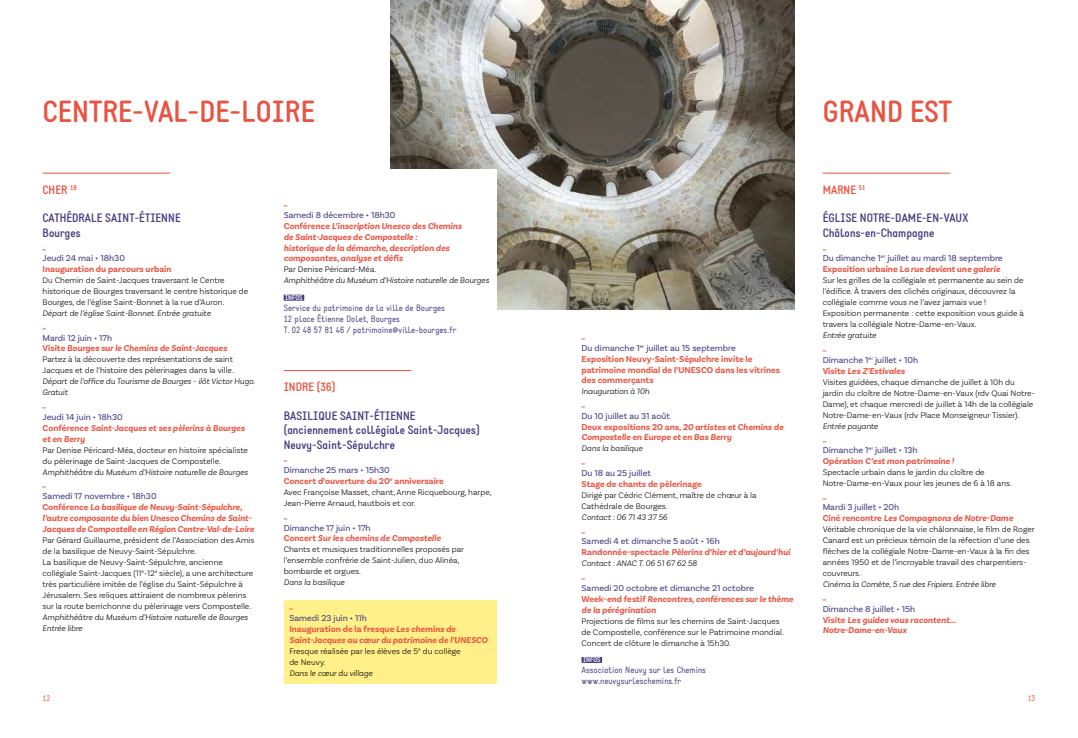
<style>
.page{position:relative;width:1078px;height:738px;background:#fff}
.page>*{position:absolute;margin:0;border:0;box-sizing:border-box;transform-origin:0 0}
.t1{font:700 30px "Static";color:#e95341}
.t2{font:700 12px/14.4px "Static";color:#443e81}
.t3{font:700 12px "Static";color:#e95341}
.t4{font:italic 700 9px/10.8px "Basic Sans";color:#e95341}
.t5{font:700 9px/10.8px "Basic Sans";color:#e95341}
.t6{font:9px/10.8px "Static";color:#443e81}
.t7{font:9px/12.6px "Basic Sans";color:#443e81}
.t8{font:300 8.5px/11px "Basic Sans";color:#000}
.t9{font:italic 300 8.5px/11px "Basic Sans";color:#000}
.t10{font:8px "Static";color:#e95341}
.t11{font:700 7px "Static";color:#fff}
.s1{font-weight:400;font-style:normal;color:#443e81}
.s2{font-style:normal}
.s3{font-weight:400;color:#443e81}
.s4{font-weight:700;color:#e95341}
</style>
<div class="page">
<img style="left:390px;top:0;width:404px;height:309px">
<hr style="left:43px;top:172px;width:127px;height:1px;background:#e95341">
<hr style="left:822px;top:172px;width:128px;height:1px;background:#e95341">
<div style="left:581px;top:656px;width:21px;height:6px;background:#443e81"></div>
<div style="left:283px;top:169px;width:213px;height:159px;background:#fff"></div>
<div style="left:283px;top:294px;width:21px;height:6px;background:#443e81"></div>
<hr style="left:283px;top:370px;width:128px;height:1px;background:#e95341">
<div style="left:283px;top:600px;width:213px;height:83px;background:#fff089"></div>
<h1 class="t1" style="left:43px;top:93px;width:274px">CENTRE-VAL-DE-LOIRE</h1>
<h2 class="t3" style="left:43px;top:182px;width:36px">CHER <sup>18</sup></h2>
<h2 class="t2" style="left:43px;top:211px;width:140px">CATHÉDRALE SAINT-ÉTIENNE<br>Bourges</h2>
<p class="t5" style="left:43px;top:240px;width:5px">_</p>
<p class="t7" style="left:43px;top:252px;width:84px">Jeudi 24 mai • 18h30</p>
<p class="t5" style="left:43px;top:263px;width:130px">Inauguration du parcours urbain</p>
<p class="t8" style="left:43px;top:274px;width:207px">Du Chemin de Saint-Jacques traversant le Centre historique de Bourges traversant le centre historique de<br>Bourges, de l’église Saint-Bonnet à la rue d’Auron.</p>
<p class="t9" style="left:43px;top:307px;width:170px">Départ de l’église Saint-Bonnet. Entrée gratuite</p>
<p class="t5" style="left:43px;top:319px;width:5px">_</p>
<p class="t4" style="left:43px;top:332px;width:186px"><span class="s1">Mardi 12 juin • 17h<br></span><span class="s2">Visite</span> Bourges sur le Chemins de Saint-Jacques</p>
<p class="t8" style="left:43px;top:353px;width:193px">Partez à la découverte des représentations de saint<br>Jacques et de l’histoire des pèlerinages dans la ville.</p>
<p class="t9" style="left:43px;top:375px;width:214px">Départ de l’office du Tourisme de Bourges - ilôt Victor Hugo.<br>Gratuit</p>
<p class="t5" style="left:43px;top:398px;width:5px">_</p>
<p class="t4" style="left:43px;top:411px;width:204px"><span class="s1">Jeudi 14 juin • 18h30<br></span><span class="s2">Conférence</span> Saint-Jacques et ses pèlerins à Bourges et en Berry</p>
<p class="t8" style="left:43px;top:444px;width:207px">Par Denise Péricard-Méa, docteur en histoire spécialiste du pèlerinage de Saint-Jacques de Compostelle.</p>
<p class="t9" style="left:43px;top:466px;width:207px">Amphithéâtre du Muséum d’Histoire naturelle de Bourges</p>
<p class="t5" style="left:43px;top:477px;width:5px">_</p>
<p class="t4" style="left:43px;top:490px;width:213px"><span class="s1">Samedi 17 novembre • 18h30<br></span><span class="s2">Conférence</span> La basilique de Neuvy-Saint-Sépulchre, l’autre composante du bien Unesco Chemins de Saint-Jacques de Compostelle en Région Centre-Val-de-Loire</p>
<p class="t8" style="left:43px;top:533px;width:213px">Par Gérard Guillaume, président de l’Association des Amis de la basilique de Neuvy-Saint-Sépulchre.<br>La basilique de Neuvy-Saint-Sépulchre, ancienne collégiale Saint-Jacques (11<sup>e</sup>-12<sup>e</sup> siècle), a une architecture très particulière imitée de l’église du Saint-Sépulchre à Jérusalem. Ses reliques attiraient de nombreux pèlerins sur la route berrichonne du pèlerinage vers Compostelle.</p>
<p class="t9" style="left:43px;top:610px;width:207px">Amphithéâtre du Muséum d’Histoire naturelle de Bourges<br>Entrée libre</p>
<p class="t5" style="left:283px;top:197px;width:5px">_</p>
<p class="t4" style="left:283px;top:209px;width:180px"><span class="s1">Samedi 8 décembre • 18h30<br></span><span class="s2">Conférence</span> L’inscription Unesco des Chemins de Saint-Jacques de Compostelle :<br>historique de la démarche, description des composantes, analyse et défis</p>
<p class="t8" style="left:283px;top:264px;width:94px">Par Denise Péricard-Méa.</p>
<p class="t9" style="left:283px;top:275px;width:207px">Amphithéâtre du Muséum d’Histoire naturelle de Bourges</p>
<p class="t11" style="left:285px;top:293px;width:19px">INFOS</p>
<p class="t6" style="left:283px;top:302px;width:174px">Service du patrimoine de la ville de Bourges<br>12 place Étienne Dolet, Bourges<br>T. 02 48 57 81 46 / patrimoine@ville-bourges.fr</p>
<h2 class="t3" style="left:283px;top:379px;width:53px">INDRE (36)</h2>
<h2 class="t2" style="left:283px;top:408px;width:197px">BASILIQUE SAINT-ÉTIENNE (anciennement collégiale Saint-Jacques)<br>Neuvy-Saint-Sépulchre</h2>
<p class="t5" style="left:283px;top:451px;width:5px">_</p>
<p class="t5" style="left:283px;top:464px;width:162px"><span class="s3">Dimanche 25 mars • 15h30<br></span>Concert d’ouverture du 20<sup>e</sup> anniversaire</p>
<p class="t8" style="left:283px;top:486px;width:209px">Avec Françoise Masset, chant, Anne Ricquebourg, harpe,<br>Jean-Pierre Arnaud, hautbois et cor.</p>
<p class="t5" style="left:283px;top:509px;width:5px">_</p>
<p class="t4" style="left:283px;top:522px;width:159px"><span class="s1">Dimanche 17 juin • 17h<br></span><span class="s2">Concert</span> Sur les chemins de Compostelle</p>
<p class="t8" style="left:283px;top:543px;width:182px">Chants et musiques traditionnelles proposés par l’ensemble confrérie de Saint-Julien, duo Alinéa, bombarde et orgues.</p>
<p class="t9" style="left:283px;top:576px;width:63px">Dans la basilique</p>
<p class="t5" style="left:289px;top:599px;width:5px">_</p>
<p class="t4" style="left:289px;top:612px;width:200px"><span class="s1">Samedi 23 juin • 11h<br></span><span class="s2">Inauguration de la fresque</span> Les chemins de<br>Saint-Jacques au cœur du patrimoine de l’UNESCO</p>
<p class="t8" style="left:289px;top:644px;width:173px">Fresque réalisée par les élèves de 5<sup>e</sup> du collège de Neuvy.</p>
<p class="t9" style="left:289px;top:666px;width:85px">Dans le cœur du village</p>
<p class="t7" style="left:581px;top:328px;width:156px"><span class="s4">_<br></span>Du dimanche 1<sup>er</sup> juillet au 15 septembre</p>
<p class="t5" style="left:581px;top:353px;width:200px">Exposition Neuvy-Saint-Sépulchre invite le patrimoine mondial de l’UNESCO dans les vitrines des commerçants</p>
<p class="t9" style="left:581px;top:385px;width:69px">Inauguration à 10h</p>
<p class="t5" style="left:581px;top:397px;width:5px">_</p>
<p class="t4" style="left:581px;top:410px;width:203px"><span class="s1">Du 10 juillet au 31 août<br></span><span class="s2">Deux expositions 20 ans</span>, 20 artistes et Chemins de<br>Compostelle en Europe et en Bas Berry</p>
<p class="t9" style="left:581px;top:442px;width:63px">Dans la basilique</p>
<p class="t5" style="left:581px;top:454px;width:5px">_</p>
<p class="t7" style="left:581px;top:466px;width:71px">Du 18 au 25 juillet</p>
<p class="t5" style="left:581px;top:478px;width:122px">Stage de chants de pèlerinage</p>
<p class="t8" style="left:581px;top:489px;width:176px">Dirigé par Cédric Clément, maître de chœur à la<br>Cathédrale de Bourges.</p>
<p class="t9" style="left:581px;top:511px;width:87px">Contact : 06 71 43 37 56</p>
<p class="t5" style="left:581px;top:523px;width:5px">_</p>
<p class="t4" style="left:581px;top:535px;width:210px"><span class="s1">Samedi 4 et dimanche 5 août • 16h<br></span><span class="s2">Randonnée-spectacle</span> Pèlerins d’hier et d’aujourd’hui</p>
<p class="t9" style="left:581px;top:557px;width:117px">Contact : ANAC T. 06 51 67 62 58</p>
<p class="t5" style="left:581px;top:569px;width:5px">_</p>
<p class="t4" style="left:581px;top:582px;width:213px"><span class="s1">Samedi 20 octobre et dimanche 21 octobre<br></span><span class="s2">Week-end festif</span> Rencontres, conférences sur le thème de la pérégrination</p>
<p class="t8" style="left:581px;top:614px;width:204px">Projections de films sur les chemins de Saint-Jacques de Compostelle, conférence sur le Patrimoine mondial.<br>Concert de clôture le dimanche à 15h30.</p>
<p class="t11" style="left:583px;top:655px;width:19px">INFOS</p>
<p class="t6" style="left:581px;top:664px;width:126px">Association Neuvy sur les Chemins www.neuvysurleschemins.fr</p>
<h1 class="t1" style="left:822px;top:93px;width:131px">GRAND EST</h1>
<h2 class="t3" style="left:822px;top:182px;width:44px">MARNE <sup>51</sup></h2>
<h2 class="t2" style="left:822px;top:211px;width:147px">ÉGLISE NOTRE-DAME-EN-VAUX<br>Châlons-en-Champagne</h2>
<p class="t7" style="left:822px;top:239px;width:181px"><span class="s4">_<br></span>Du dimanche 1<sup>er</sup> juillet au mardi 18 septembre</p>
<p class="t4" style="left:822px;top:264px;width:179px"><span class="s2">Exposition urbaine</span> La rue devient une galerie</p>
<p class="t8" style="left:822px;top:274px;width:203px">Sur les grilles de la collégiale et permanente au sein de l’édifice. À travers des clichés originaux, découvrez la collégiale comme vous ne l’avez jamais vue !<br>Exposition permanente : cette exposition vous guide à travers la collégiale Notre-Dame-en-Vaux.</p>
<p class="t9" style="left:822px;top:329px;width:55px">Entrée gratuite</p>
<p class="t7" style="left:822px;top:340px;width:97px"><span class="s4">_<br></span>Dimanche 1<sup>er</sup> juillet • 10h</p>
<p class="t4" style="left:822px;top:365px;width:84px"><span class="s2">Visite</span> Les Z’Estivales</p>
<p class="t8" style="left:822px;top:376px;width:213px">Visites guidées, chaque dimanche de juillet à 10h du jardin du cloître de Notre-Dame-en-Vaux (rdv Quai Notre-Dame), et chaque mercredi de juillet à 14h de la collégiale Notre-Dame-en-Vaux (rdv Place Monseigneur Tissier).</p>
<p class="t9" style="left:822px;top:420px;width:57px">Entrée payante</p>
<p class="t7" style="left:822px;top:431px;width:96px"><span class="s4">_<br></span>Dimanche 1<sup>er</sup> juillet • 13h</p>
<p class="t4" style="left:822px;top:455px;width:133px"><span class="s2">Opération</span> C’est mon patrimoine !</p>
<p class="t8" style="left:822px;top:466px;width:191px">Spectacle urbain dans le jardin du cloître de<br>Notre-Dame-en-Vaux pour les jeunes de 6 à 18 ans.</p>
<p class="t5" style="left:822px;top:489px;width:5px">_</p>
<p class="t4" style="left:822px;top:501px;width:192px"><span class="s1">Mardi 3 juillet • 20h<br></span><span class="s2">Ciné rencontre</span> Les Compagnons de Notre-Dame</p>
<p class="t8" style="left:822px;top:523px;width:213px">Véritable chronique de la vie châlonnaise, le film de Roger Canard est un précieux témoin de la réfection d’une des flèches de la collégiale Notre-Dame-en-Vaux à la fin des années 1950 et de l’incroyable travail des charpentiers&shy;couvreurs.</p>
<p class="t9" style="left:822px;top:578px;width:175px">Cinéma la Comète, 5 rue des Fripiers. Entrée libre</p>
<p class="t5" style="left:822px;top:590px;width:5px">_</p>
<p class="t4" style="left:822px;top:603px;width:135px"><span class="s1">Dimanche 8 juillet • 15h<br></span><span class="s2">Visite</span> Les guides vous racontent...<br>Notre-Dame-en-Vaux</p>
<p class="t10" style="left:43px;top:693px;width:9px">12</p>
<p class="t10" style="left:1027px;top:693px;width:9px">13</p>
</div>
